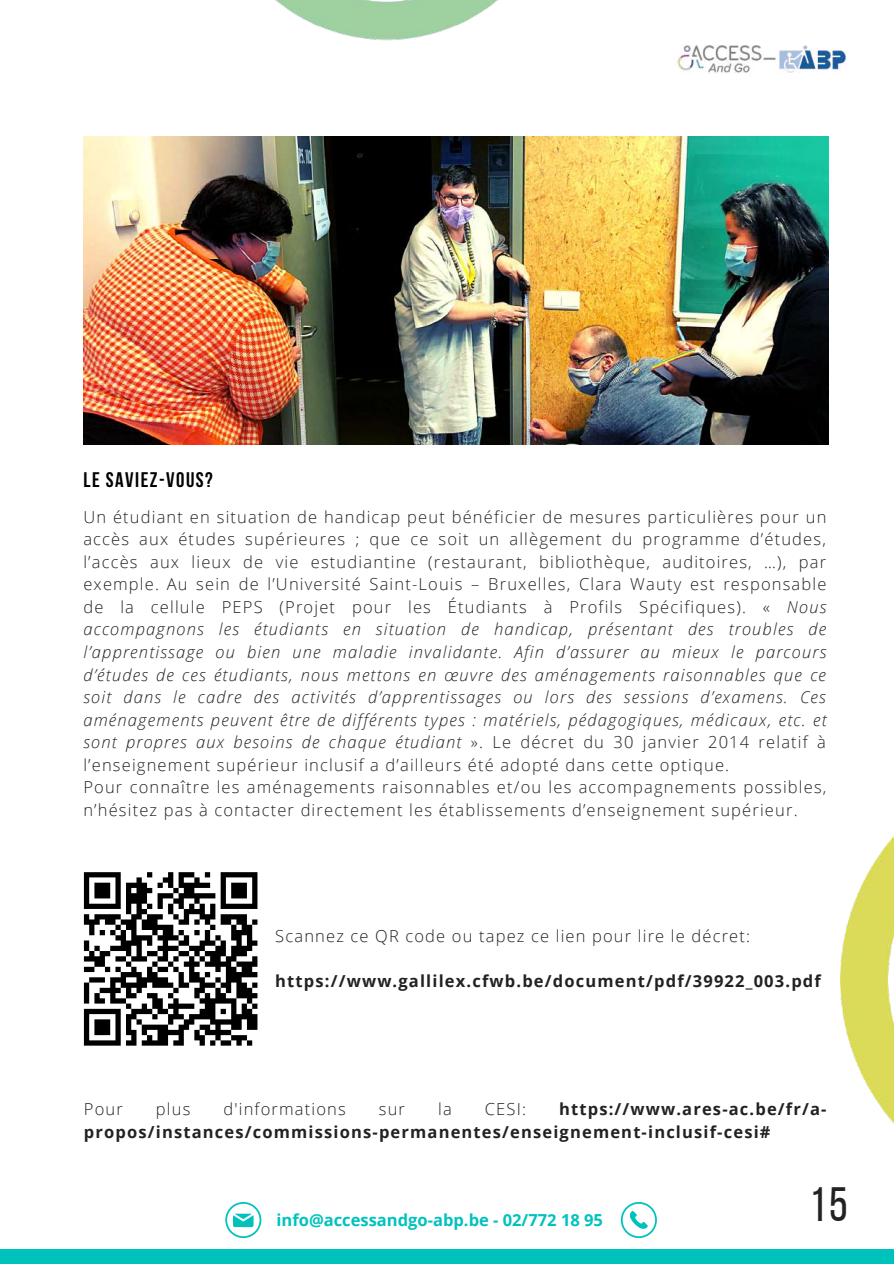
<style>
.page{position:relative;width:894px;height:1264px;background:#fff}
.page>*{position:absolute;margin:0;border:0;box-sizing:border-box;transform-origin:0 0}
.t1{font:48px "Bebas Neue";color:#222}
.t2{font:700 21px "Bebas Neue";letter-spacing:.07em;color:#000}
.t3{font:300 16.5px/22.5px "Open Sans";letter-spacing:.07em;color:#222}
.t4{font:700 16.5px/22.5px "Open Sans";letter-spacing:.07em;color:#222}
.t5{font:700 16.5px "Open Sans";color:#00c2bd}
.s1{font-style:italic}
</style>
<div class="page">
<img style="left:83px;top:137px;width:745px;height:307px">
<svg style="left:225px;top:1202px;width:36px;height:35px"></svg>
<svg style="left:620px;top:1202px;width:36px;height:35px"></svg>
<img style="left:677px;top:45px;width:170px;height:29px">
<div style="left:0;top:1248px;width:893px;height:15px;background:#00c2bd"></div>
<svg style="left:84px;top:872px;width:173px;height:173px"></svg>
<img style="left:275px;top:0;width:223px;height:41px">
<img style="left:840px;top:837px;width:53px;height:286px">
<p class="t2" style="left:83px;top:471px;width:131px">LE SAVIEZ-VOUS?</p>
<p class="t3" style="left:83px;top:505px;width:744px">Un étudiant en situation de handicap peut bénéficier de mesures particulières pour un accès aux études supérieures ; que ce soit un allègement du programme d’études, l’accès aux lieux de vie estudiantine (restaurant, bibliothèque, auditoires, …), par exemple. Au sein de l’Université Saint-Louis – Bruxelles, Clara Wauty est responsable de la cellule PEPS (Projet pour les Étudiants à Profils Spécifiques). « <span class="s1">Nous accompagnons les étudiants en situation de handicap, présentant des troubles de l’apprentissage ou bien une maladie invalidante. Afin d’assurer au mieux le parcours d’études de ces étudiants, nous mettons en œuvre des aménagements raisonnables que ce soit dans le cadre des activités d’apprentissages ou lors des sessions d’examens. Ces aménagements peuvent être de différents types : matériels, pédagogiques, médicaux, etc. et sont propres aux besoins de chaque étudiant</span> ». Le décret du 30 janvier 2014 relatif à l’enseignement supérieur inclusif a d’ailleurs été adopté dans cette optique.<br>Pour connaître les aménagements raisonnables et/ou les accompagnements possibles, n’hésitez pas à contacter directement les établissements d’enseignement supérieur.</p>
<p class="t3" style="left:275px;top:924px;width:476px">Scannez ce QR code ou tapez ce lien pour lire le décret:</p>
<p class="t4" style="left:275px;top:969px;width:547px">https://www.gallilex.cfwb.be/document/pdf/39922_003.pdf</p>
<p class="t4" style="left:84px;top:1097px;width:744px;text-indent:475px">https://www.ares-ac.be/fr/a&shy;propos/instances/commissions-permanentes/enseignement-inclusif-cesi#</p>
<p class="t3" style="left:84px;top:1097px;width:40px">Pour</p>
<p class="t3" style="left:156px;top:1097px;width:36px">plus</p>
<p class="t3" style="left:223px;top:1097px;width:124px">d'informations</p>
<p class="t3" style="left:379px;top:1097px;width:28px">sur</p>
<p class="t3" style="left:438px;top:1097px;width:15px">la</p>
<p class="t3" style="left:484px;top:1097px;width:43px">CESI:</p>
<p class="t5" style="left:276px;top:1208px;width:328px">info@accessandgo-abp.be - 02/772 18 95</p>
<h1 class="t1" style="left:809px;top:1185px;width:40px">15</h1>
</div>
